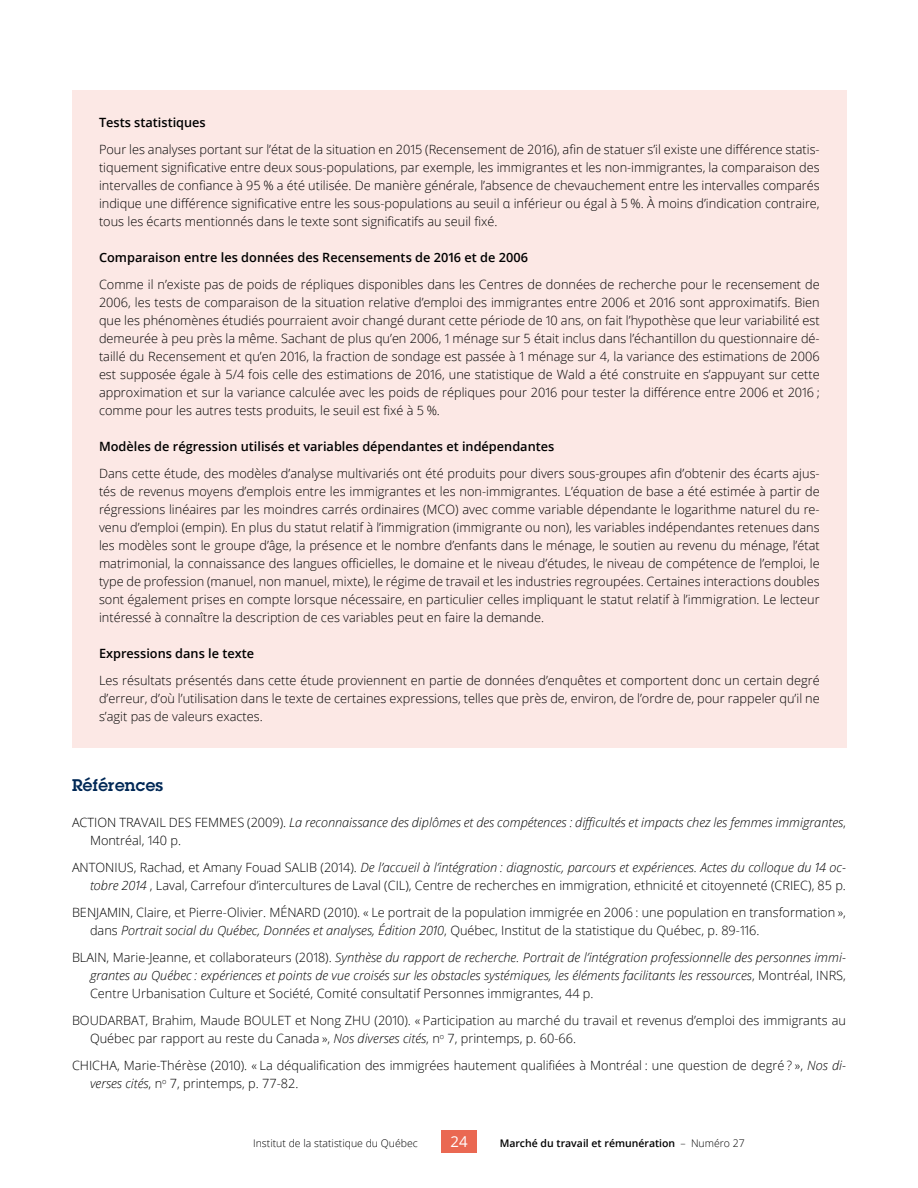
<style>
.page{position:relative;width:918px;height:1188px;background:#fff}
.page>*{position:absolute;margin:0;border:0;box-sizing:border-box;transform-origin:0 0}
.Titre_01{font:600 16.5px "Lubalin Graph Std";letter-spacing:.02em;color:#002856}
.t1{font:15px "Open Sans";color:#fff}
.Texte_courant{font:300 12.75px/18px "Open Sans";color:#000;text-align:justify}
.Références_biblio{font:300 12.75px/18px "Open Sans";color:#000}
.Références_biblio-2{font:italic 300 12.75px/18px "Open Sans";color:#000}
.Titre_03_-_encadré{font:600 12.75px "Open Sans";color:#000}
.t2{font:600 10.5px "Open Sans";color:#000}
.t3{font:300 10.5px "Open Sans";color:#000}
.s1{font-style:normal}
.s2{font-style:italic}
.s3{font-weight:300}
</style>
<div class="page">
<div style="left:441px;top:1130px;width:36px;height:23px;background:#ea6852"></div>
<div style="left:72px;top:90px;width:775px;height:658px;background:#fce8e5"></div>
<p class="Titre_03_-_encadré" style="left:99px;top:113px;width:108px">Tests statistiques</p>
<p class="Texte_courant" style="left:99px;top:140px;width:722px">Pour les analyses portant sur l’état de la situation en 2015 (Recensement de 2016), afin de statuer s’il existe une différence statis&shy;tiquement significative entre deux sous-populations, par exemple, les immigrantes et les non-immigrantes, la comparaison des intervalles de confiance à 95 % a été utilisée. De manière générale, l’absence de chevauchement entre les intervalles comparés indique une différence significative entre les sous-populations au seuil α inférieur ou égal à 5 %. À moins d’indication contraire, tous les écarts mentionnés dans le texte sont significatifs au seuil fixé.</p>
<p class="Titre_03_-_encadré" style="left:99px;top:248px;width:430px">Comparaison entre les données des Recensements de 2016 et de 2006</p>
<p class="Texte_courant" style="left:99px;top:275px;width:722px">Comme il n’existe pas de poids de répliques disponibles dans les Centres de données de recherche pour le recensement de 2006, les tests de comparaison de la situation relative d’emploi des immigrantes entre 2006 et 2016 sont approximatifs. Bien que les phénomènes étudiés pourraient avoir changé durant cette période de 10 ans, on fait l’hypothèse que leur variabilité est demeurée à peu près la même. Sachant de plus qu’en 2006, 1 ménage sur 5 était inclus dans l’échantillon du questionnaire dé&shy;taillé du Recensement et qu’en 2016, la fraction de sondage est passée à 1 ménage sur 4, la variance des estimations de 2006 est supposée égale à 5/4 fois celle des estimations de 2016, une statistique de Wald a été construite en s’appuyant sur cette approximation et sur la variance calculée avec les poids de répliques pour 2016 pour tester la différence entre 2006 et 2016 ; comme pour les autres tests produits, le seuil est fixé à 5 %.</p>
<p class="Titre_03_-_encadré" style="left:99px;top:437px;width:457px">Modèles de régression utilisés et variables dépendantes et indépendantes</p>
<p class="Texte_courant" style="left:99px;top:464px;width:722px">Dans cette étude, des modèles d’analyse multivariés ont été produits pour divers sous-groupes afin d’obtenir des écarts ajus&shy;tés de revenus moyens d’emplois entre les immigrantes et les non-immigrantes. L’équation de base a été estimée à partir de régressions linéaires par les moindres carrés ordinaires (MCO) avec comme variable dépendante le logarithme naturel du re&shy;venu d’emploi (empin). En plus du statut relatif à l’immigration (immigrante ou non), les variables indépendantes retenues dans les modèles sont le groupe d’âge, la présence et le nombre d’enfants dans le ménage, le soutien au revenu du ménage, l’état matrimonial, la connaissance des langues officielles, le domaine et le niveau d’études, le niveau de compétence de l’emploi, le type de profession (manuel, non manuel, mixte), le régime de travail et les industries regroupées. Certaines interactions doubles sont également prises en compte lorsque nécessaire, en particulier celles impliquant le statut relatif à l’immigration. Le lecteur intéressé à connaître la description de ces variables peut en faire la demande.</p>
<p class="Titre_03_-_encadré" style="left:99px;top:644px;width:157px">Expressions dans le texte</p>
<p class="Texte_courant" style="left:99px;top:671px;width:722px">Les résultats présentés dans cette étude proviennent en partie de données d’enquêtes et comportent donc un certain degré d’erreur, d’où l’utilisation dans le texte de certaines expressions, telles que près de, environ, de l’ordre de, pour rappeler qu’il ne s’agit pas de valeurs exactes.</p>
<p class="Titre_01" style="left:72px;top:774px;width:93px">Références</p>
<p class="Références_biblio-2" style="left:90px;top:813px;width:758px;text-indent:-18px"><span class="s1">ACTION TRAVAIL DES FEMMES (2009).</span> La reconnaissance des diplômes et des compétences : difficultés et impacts chez les femmes immigrantes<span class="s1">,<br>Montréal, 140 p.</span></p>
<p class="Références_biblio" style="left:72px;top:858px;width:775px;text-align:right">ANTONIUS, Rachad, et Amany Fouad SALIB (2014). <span class="s2">De l’accueil à l’intégration : diagnostic, parcours et expériences. Actes du colloque du 14 oc&shy;tobre 2014</span> , Laval, Carrefour d’intercultures de Laval (CIL), Centre de recherches en immigration, ethnicité et citoyenneté (CRIEC), 85 p.</p>
<p class="Références_biblio" style="left:90px;top:903px;width:758px;text-indent:-18px">BENJAMIN, Claire, et Pierre-Olivier. MÉNARD (2010). « Le portrait de la population immigrée en 2006 : une population en transformation », dans <span class="s2">Portrait social du Québec, Données et analyses, Édition 2010</span>, Québec, Institut de la statistique du Québec, p. 89-116.</p>
<p class="Références_biblio-2" style="left:90px;top:948px;width:757px;text-align:justify;text-indent:-18px"><span class="s1">BLAIN, Marie-Jeanne, et collaborateurs (2018).</span> Synthèse du rapport de recherche. Portrait de l’intégration professionnelle des personnes immi&shy;grantes au Québec : expériences et points de vue croisés sur les obstacles systémiques, les éléments facilitants les ressources<span class="s1">, Montréal, INRS, Centre Urbanisation Culture et Société, Comité consultatif Personnes immigrantes, 44 p.</span></p>
<p class="Références_biblio" style="left:90px;top:1011px;width:757px;text-indent:-18px">BOUDARBAT, Brahim, Maude BOULET et Nong ZHU (2010). « Participation au marché du travail et revenus d’emploi des immigrants au<br>Québec par rapport au reste du Canada », <span class="s2">Nos diverses cités</span>, n<sup>o</sup> 7, printemps, p. 60-66.</p>
<p class="Références_biblio" style="left:90px;top:1056px;width:757px;text-indent:-18px">CHICHA, Marie-Thérèse (2010). « La déqualification des immigrées hautement qualifiées à Montréal : une question de degré ? », <span class="s2">Nos di&shy;verses cités</span>, n<sup>o</sup> 7, printemps, p. 77-82.</p>
<p class="t3" style="left:253px;top:1136px;width:166px">Institut de la statistique du Québec</p>
<p class="t1" style="left:450px;top:1131px;width:19px">24</p>
<p class="t2" style="left:500px;top:1136px;width:247px">Marché du travail et rémunération <span class="s3">– Numéro 27</span></p>
</div>
